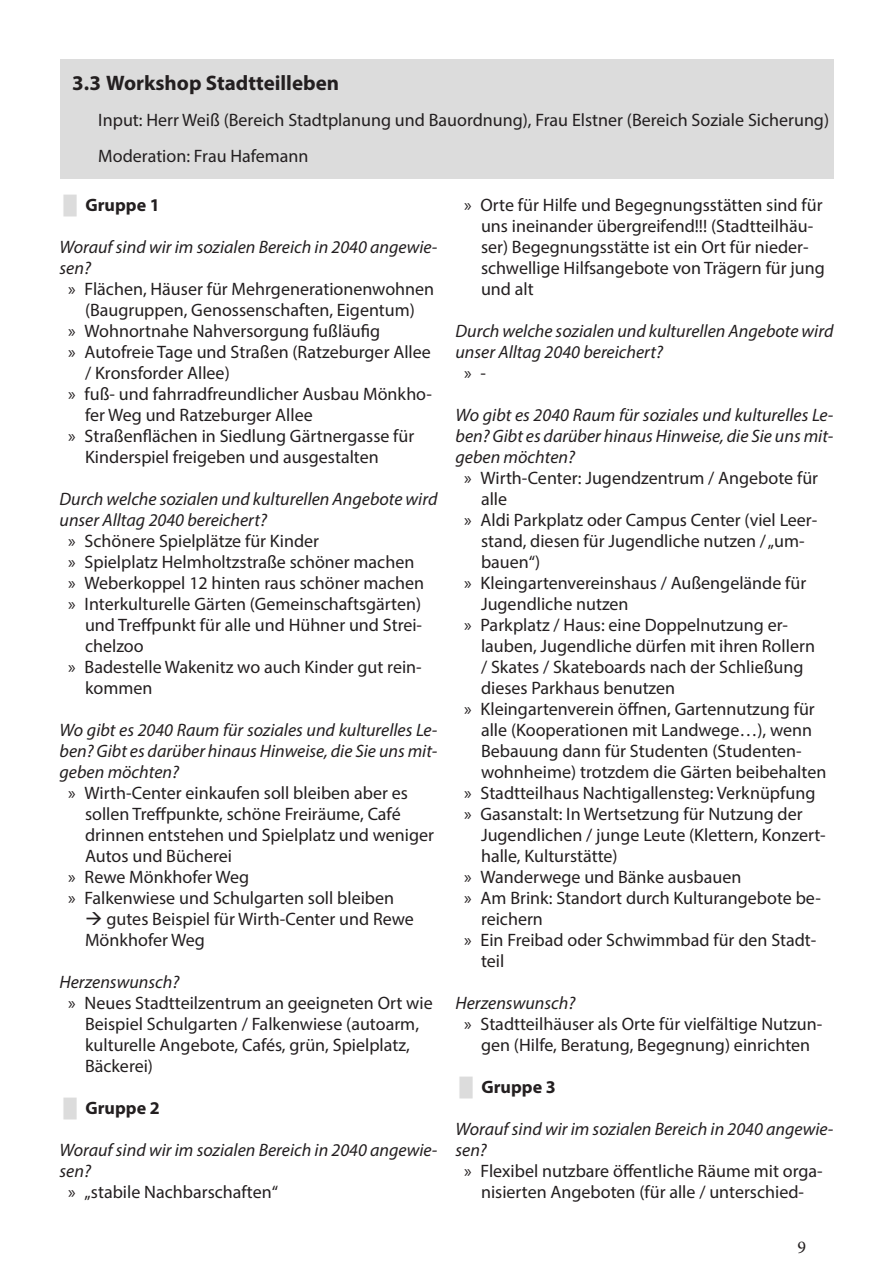
<style>
.page{position:relative;width:893px;height:1263px;background:#fff}
.page>*{position:absolute;margin:0;border:0;box-sizing:border-box;transform-origin:0 0}
.t1{font:700 21px "Myriad Pro";color:#231f20}
.t2{font:18px/21px "Myriad Pro";color:#231f20}
.Workshopfragen{font:italic 18px/21px "Myriad Pro";color:#231f20}
.t3{font:700 18px "Myriad Pro";color:#231f20}
.t4{font:18px "Minion Pro";color:#231f20}
.s1{font-family:"Arial";color:#dcdcdc}
.s2{font-family:"Arial";font-weight:400;color:#dcdcdc}
</style>
<div class="page">
<div style="left:60px;top:60px;width:773px;height:119px;background:#dcdcdc"></div>
<p class="t1" style="left:72px;top:70px;width:268px">3.3 Workshop Stadtteilleben</p>
<p class="t2" style="left:77px;top:109px;width:754px"><span class="s1">█</span> Input: Herr Weiß (Bereich Stadtplanung und Bauordnung), Frau Elstner (Bereich Soziale Sicherung)</p>
<p class="t2" style="left:77px;top:145px;width:233px"><span class="s1">█</span> Moderation: Frau Hafemann</p>
<p class="t3" style="left:64px;top:193px;width:98px"><span class="s2">█</span> Gruppe 1</p>
<p class="Workshopfragen" style="left:60px;top:236px;width:379px">Worauf sind wir im sozialen Bereich in 2040 angewie&shy;sen?</p>
<p class="t2" style="left:68px;top:278px;width:368px;text-align:center">» Flächen, Häuser für Mehrgenerationenwohnen (Baugruppen, Genossenschaften, Eigentum)</p>
<p class="t2" style="left:68px;top:320px;width:314px">» Wohnortnahe Nahversorgung fußläufig</p>
<p class="t2" style="left:85px;top:341px;width:347px;text-indent:-17px">» Autofreie Tage und Straßen (Ratzeburger Allee / Kronsforder Allee)</p>
<p class="t2" style="left:85px;top:383px;width:348px;text-indent:-17px">» fuß- und fahrradfreundlicher Ausbau Mönkho&shy;fer Weg und Ratzeburger Allee</p>
<p class="t2" style="left:85px;top:425px;width:331px;text-indent:-17px">» Straßenflächen in Siedlung Gärtnergasse für<br>Kinderspiel freigeben und ausgestalten</p>
<p class="Workshopfragen" style="left:60px;top:488px;width:379px">Durch welche sozialen und kulturellen Angebote wird unser Alltag 2040 bereichert?</p>
<p class="t2" style="left:68px;top:530px;width:253px">» Schönere Spielplätze für Kinder</p>
<p class="t2" style="left:68px;top:551px;width:348px">» Spielplatz Helmholtzstraße schöner machen</p>
<p class="t2" style="left:68px;top:572px;width:358px">» Weberkoppel 12 hinten raus schöner machen</p>
<p class="t2" style="left:85px;top:593px;width:339px;text-align:justify;text-indent:-17px">» Interkulturelle Gärten (Gemeinschaftsgärten) und Treffpunkt für alle und Hühner und Strei&shy;chelzoo</p>
<p class="t2" style="left:85px;top:656px;width:338px;text-indent:-17px">» Badestelle Wakenitz wo auch Kinder gut rein&shy;kommen</p>
<p class="Workshopfragen" style="left:60px;top:719px;width:379px;text-align:justify">Wo gibt es 2040 Raum für soziales und kulturelles Le&shy;ben? Gibt es darüber hinaus Hinweise, die Sie uns mit&shy;geben möchten?</p>
<p class="t2" style="left:85px;top:782px;width:350px;text-indent:-17px">» Wirth-Center einkaufen soll bleiben aber es sollen Treffpunkte, schöne Freiräume, Café drinnen entstehen und Spielplatz und weniger Autos und Bücherei</p>
<p class="t2" style="left:68px;top:866px;width:183px">» Rewe Mönkhofer Weg</p>
<p class="t2" style="left:68px;top:887px;width:328px">» Falkenwiese und Schulgarten soll bleiben</p>
<p class="t2" style="left:85px;top:908px;width:330px">→ gutes Beispiel für Wirth-Center und Rewe<br>Mönkhofer Weg</p>
<p class="Workshopfragen" style="left:60px;top:971px;width:121px">Herzenswunsch?</p>
<p class="t2" style="left:85px;top:992px;width:349px;text-indent:-17px">» Neues Stadtteilzentrum an geeigneten Ort wie Beispiel Schulgarten / Falkenwiese (autoarm, kulturelle Angebote, Cafés, grün, Spielplatz, Bäckerei)</p>
<p class="t3" style="left:64px;top:1096px;width:98px"><span class="s2">█</span> Gruppe 2</p>
<p class="Workshopfragen" style="left:60px;top:1139px;width:379px">Worauf sind wir im sozialen Bereich in 2040 angewie&shy;sen?</p>
<p class="t2" style="left:68px;top:1181px;width:212px">» „stabile Nachbarschaften“</p>
<p class="t2" style="left:481px;top:194px;width:345px;text-indent:-17px">» Orte für Hilfe und Begegnungsstätten sind für uns ineinander übergreifend!!! (Stadtteilhäu&shy;ser) Begegnungsstätte ist ein Ort für nieder&shy;schwellige Hilfsangebote von Trägern für jung und alt</p>
<p class="Workshopfragen" style="left:455px;top:320px;width:379px">Durch welche sozialen und kulturellen Angebote wird unser Alltag 2040 bereichert?</p>
<p class="t2" style="left:464px;top:362px;width:24px">» -</p>
<p class="Workshopfragen" style="left:455px;top:404px;width:379px;text-align:justify">Wo gibt es 2040 Raum für soziales und kulturelles Le&shy;ben? Gibt es darüber hinaus Hinweise, die Sie uns mit&shy;geben möchten?</p>
<p class="t2" style="left:481px;top:467px;width:339px;text-indent:-17px">» Wirth-Center: Jugendzentrum / Angebote für alle</p>
<p class="t2" style="left:481px;top:509px;width:338px;text-indent:-17px">» Aldi Parkplatz oder Campus Center (viel Leer&shy;stand, diesen für Jugendliche nutzen / „um&shy;bauen“)</p>
<p class="t2" style="left:481px;top:572px;width:327px;text-indent:-17px">» Kleingartenvereinshaus / Außengelände für<br>Jugendliche nutzen</p>
<p class="t2" style="left:481px;top:614px;width:335px;text-indent:-17px">» Parkplatz / Haus: eine Doppelnutzung er&shy;lauben, Jugendliche dürfen mit ihren Rollern / Skates / Skateboards nach der Schließung dieses Parkhaus benutzen</p>
<p class="t2" style="left:481px;top:698px;width:347px;text-indent:-17px">» Kleingartenverein öffnen, Gartennutzung für alle (Kooperationen mit Landwege…), wenn Bebauung dann für Studenten (Studenten&shy;wohnheime) trotzdem die Gärten beibehalten</p>
<p class="t2" style="left:464px;top:782px;width:353px">» Stadtteilhaus Nachtigallensteg: Verknüpfung</p>
<p class="t2" style="left:481px;top:803px;width:346px;text-indent:-17px">» Gasanstalt: In Wertsetzung für Nutzung der<br>Jugendlichen / junge Leute (Klettern, Konzert&shy;halle, Kulturstätte)</p>
<p class="t2" style="left:464px;top:866px;width:279px">» Wanderwege und Bänke ausbauen</p>
<p class="t2" style="left:481px;top:887px;width:341px;text-indent:-17px">» Am Brink: Standort durch Kulturangebote be&shy;reichern</p>
<p class="t2" style="left:481px;top:929px;width:337px;text-indent:-17px">» Ein Freibad oder Schwimmbad für den Stadt&shy;teil</p>
<p class="Workshopfragen" style="left:455px;top:992px;width:121px">Herzenswunsch?</p>
<p class="t2" style="left:464px;top:1013px;width:360px;text-align:center">» Stadtteilhäuser als Orte für vielfältige Nutzun&shy;gen (Hilfe, Beratung, Begegnung) einrichten</p>
<p class="t3" style="left:460px;top:1075px;width:98px"><span class="s2">█</span> Gruppe 3</p>
<p class="Workshopfragen" style="left:455px;top:1118px;width:379px">Worauf sind wir im sozialen Bereich in 2040 angewie&shy;sen?</p>
<p class="t2" style="left:464px;top:1160px;width:360px;text-align:center">» Flexibel nutzbare öffentliche Räume mit orga&shy;nisierten Angeboten (für alle / unterschied-</p>
<p class="t4" style="left:797px;top:1235px;width:10px">9</p>
</div>
